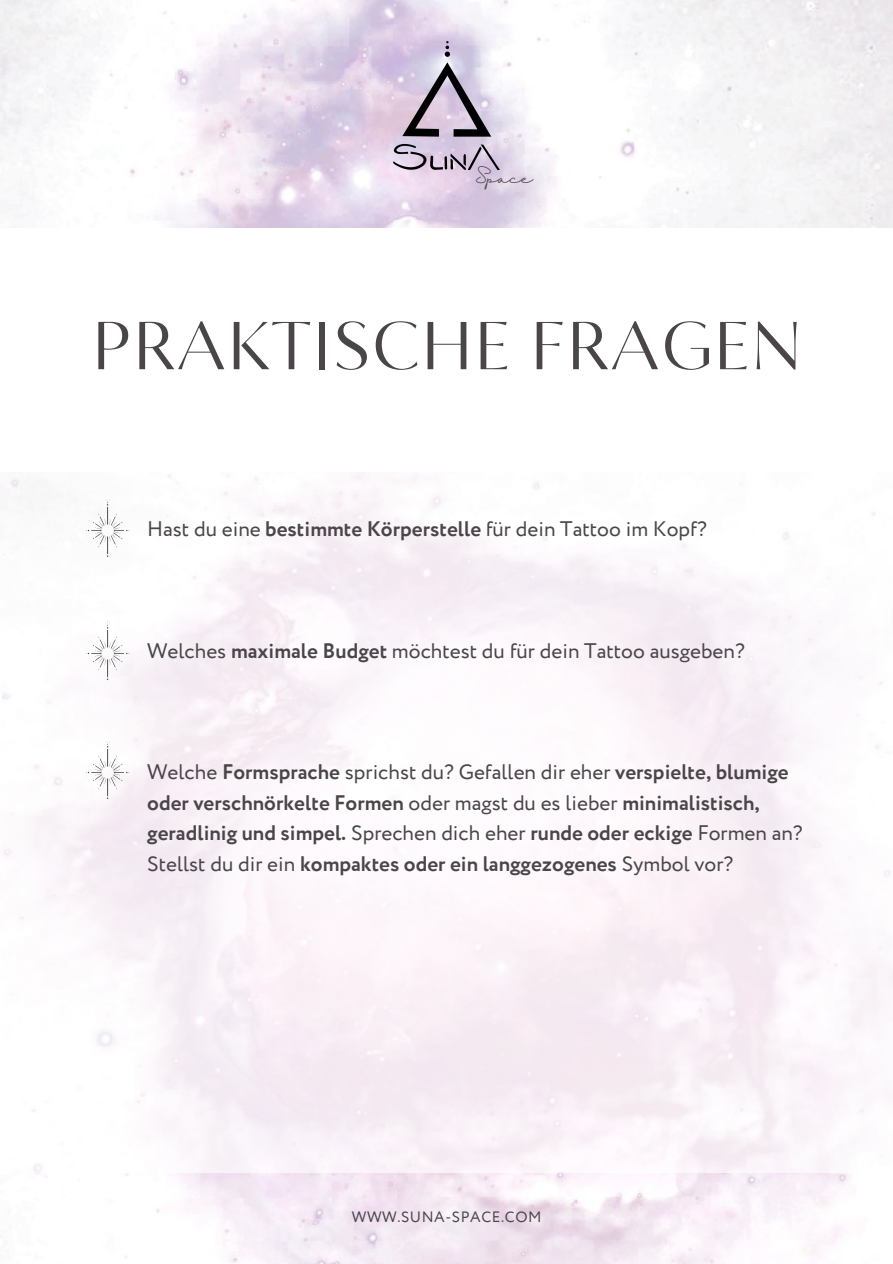
<style>
.page{position:relative;width:893px;height:1264px;background:#fff}
.page>*{position:absolute;margin:0;border:0;box-sizing:border-box;transform-origin:0 0}
.t1{font:67.5px "Circe Contrast";letter-spacing:.04em;color:#4a4549}
.t2{font:700 21px/30.3px "Circe";color:#4a4549}
.t3{font:21px "Circe";color:#4a4549}
.t4{font:15px "Circe";letter-spacing:.04em;color:#4a4549}
.t5{font:14.25px "Halimun";color:#4a4549}
.s1{font-weight:700}
.s2{font-weight:400}
</style>
<div class="page">
<img style="left:0;top:0;width:892px;height:1263px">
<div style="left:0;top:471px;width:892px;height:701px;background:#fbf6fa"></div>
<div style="left:0;top:228px;width:892px;height:243px;background:#fff"></div>
<img style="left:393px;top:42px;width:106px;height:128px">
<img style="left:86px;top:621px;width:44px;height:59px">
<img style="left:86px;top:499px;width:44px;height:58px">
<img style="left:86px;top:741px;width:61px;height:58px">
<p class="t5" style="left:475px;top:170px;width:59px">Space</p>
<p class="t1" style="left:93px;top:307px;width:709px">PRAKTISCHE FRAGEN</p>
<h1 class="t3" style="left:147px;top:515px;width:561px">Hast du eine <span class="s1">bestimmte Körperstelle</span> für dein Tattoo im Kopf?</h1>
<p class="t3" style="left:147px;top:636px;width:599px">Welches <span class="s1">maximale Budget</span> möchtest du für dein Tattoo ausgeben?</p>
<p class="t2" style="left:147px;top:758px;width:657px"><span class="s2">Welche</span> Formsprache <span class="s2">sprichst du? Gefallen dir eher</span> verspielte, blumige oder verschnörkelte Formen <span class="s2">oder magst du es lieber</span> minimalistisch, geradlinig und simpel. <span class="s2">Sprechen dich eher</span> runde oder eckige <span class="s2">Formen an?<br>Stellst du dir ein</span> kompaktes oder ein langgezogenes <span class="s2">Symbol vor?</span></p>
<p class="t4" style="left:352px;top:1206px;width:191px">WWW.SUNA-SPACE.COM</p>
</div>
